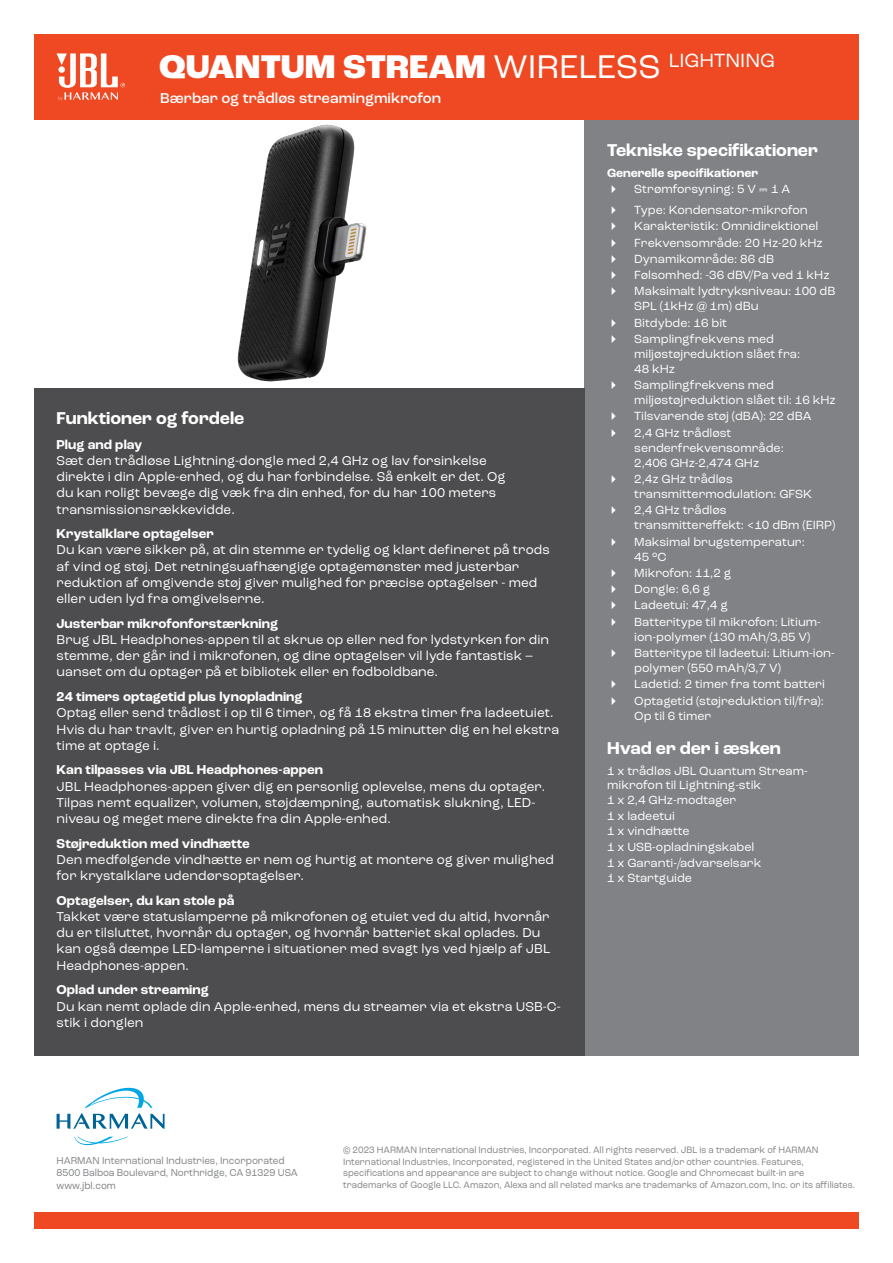
<style>
.page{position:relative;width:893px;height:1263px;background:#fff}
.page>*{position:absolute;margin:0;border:0;box-sizing:border-box;transform-origin:0 0}
.t1{font:800 34.5px "Roc Grotesk";color:#fff}
.t2{font:700 18px "Roc Grotesk";color:#fff}
.t3{font:500 15px "Roc Grotesk";color:#fff}
.t4{font:13.5px/16.2px "Roc Grotesk";letter-spacing:.005em;color:#fff}
.t5{font:700 13.5px "Roc Grotesk";letter-spacing:.005em;color:#fff}
.t6{font:12.45px/16.2px "Roc Grotesk";color:#fff}
.t7{font:700 12.45px/16.2px "Roc Grotesk";color:#fff}
.t8{font:10.5px/12.6px "Roc Grotesk";color:#808285;scale:.94 1}
.t9{font:9.75px/11.7px "Roc Grotesk";color:#808285;scale:.94 1}
.s1{font-weight:400}
</style>
<div class="page">
<div style="left:34px;top:1213px;width:825px;height:16px;background:#ef4923"></div>
<svg style="left:74px;top:1137px;width:54px;height:8px"></svg>
<svg style="left:57px;top:1087px;width:108px;height:42px"></svg>
<div style="left:34px;top:34px;width:825px;height:85px;background:#ef4923"></div>
<svg style="left:57px;top:53px;width:68px;height:48px"></svg>
<img style="left:237px;top:124px;width:130px;height:258px">
<div style="left:585px;top:120px;width:274px;height:935px;background:#808285"></div>
<div style="left:34px;top:388px;width:551px;height:667px;background:#4d4d4f"></div>
<h1 class="t1" style="left:159px;top:45px;width:617px">QUANTUM STREAM <span class="s1">WIRELESS</span> <sup>LIGHTNING</sup></h1>
<p class="t3" style="left:160px;top:89px;width:282px">Bærbar og trådløs streamingmikrofon</p>
<h2 class="t2" style="left:57px;top:407px;width:189px">Funktioner og fordele</h2>
<p class="t5" style="left:57px;top:436px;width:87px">Plug and play</p>
<p class="t4" style="left:57px;top:452px;width:451px">Sæt den trådløse Lightning-dongle med 2,4 GHz og lav forsinkelse direkte i din Apple-enhed, og du har forbindelse. Så enkelt er det. Og du kan roligt bevæge dig væk fra din enhed, for du har 100 meters transmissionsrækkevidde.</p>
<p class="t5" style="left:57px;top:525px;width:159px">Krystalklare optagelser</p>
<p class="t4" style="left:57px;top:542px;width:495px">Du kan være sikker på, at din stemme er tydelig og klart defineret på trods af vind og støj. Det retningsuafhængige optagemønster med justerbar reduktion af omgivende støj giver mulighed for præcise optagelser - med eller uden lyd fra omgivelserne.</p>
<p class="t5" style="left:57px;top:615px;width:223px">Justerbar mikrofonforstærkning</p>
<p class="t4" style="left:57px;top:631px;width:494px">Brug JBL Headphones-appen til at skrue op eller ned for lydstyrken for din stemme, der går ind i mikrofonen, og dine optagelser vil lyde fantastisk – uanset om du optager på et bibliotek eller en fodboldbane.</p>
<p class="t5" style="left:57px;top:688px;width:248px">24 timers optagetid plus lynopladning</p>
<p class="t4" style="left:57px;top:705px;width:504px">Optag eller send trådløst i op til 6 timer, og få 18 ekstra timer fra ladeetuiet.<br>Hvis du har travlt, giver en hurtig opladning på 15 minutter dig en hel ekstra time at optage i.</p>
<p class="t5" style="left:57px;top:761px;width:268px">Kan tilpasses via JBL Headphones-appen</p>
<p class="t4" style="left:57px;top:778px;width:490px">JBL Headphones-appen giver dig en personlig oplevelse, mens du optager.<br>Tilpas nemt equalizer, volumen, støjdæmpning, automatisk slukning, LED&shy;niveau og meget mere direkte fra din Apple-enhed.</p>
<p class="t5" style="left:57px;top:835px;width:195px">Støjreduktion med vindhætte</p>
<p class="t4" style="left:57px;top:851px;width:499px">Den medfølgende vindhætte er nem og hurtig at montere og giver mulighed for krystalklare udendørsoptagelser.</p>
<p class="t5" style="left:57px;top:892px;width:179px">Optagelser, du kan stole på</p>
<p class="t4" style="left:57px;top:908px;width:495px">Takket være statuslamperne på mikrofonen og etuiet ved du altid, hvornår du er tilsluttet, hvornår du optager, og hvornår batteriet skal oplades. Du kan også dæmpe LED-lamperne i situationer med svagt lys ved hjælp af JBL Headphones-appen.</p>
<p class="t5" style="left:57px;top:981px;width:154px">Oplad under streaming</p>
<p class="t4" style="left:57px;top:998px;width:506px">Du kan nemt oplade din Apple-enhed, mens du streamer via et ekstra USB-C&shy;stik i donglen</p>
<h2 class="t2" style="left:607px;top:139px;width:212px">Tekniske specifikationer</h2>
<p class="t7" style="left:634px;top:165px;width:157px;text-indent:-27px">Generelle specifikationer<br><span class="s1">Strømforsyning: 5 V</span> ⎓ <span class="s1">1 A</span></p>
<p class="t6" style="left:634px;top:202px;width:203px">Type: Kondensator-mikrofon<br>Karakteristik: Omnidirektionel<br>Frekvensområde: 20 Hz-20 kHz<br>Dynamikområde: 86 dB<br>Følsomhed: -36 dBV/Pa ved 1 kHz<br>Maksimalt lydtryksniveau: 100 dB</p>
<p class="t6" style="left:634px;top:298px;width:141px">SPL (1kHz @ 1m) dBu<br>Bitdybde: 16 bit<br>Samplingfrekvens med</p>
<p class="t6" style="left:634px;top:346px;width:168px;line-height:15px">miljøstøjreduktion slået fra:<br>48 kHz</p>
<p class="t6" style="left:634px;top:378px;width:203px;line-height:15px">Samplingfrekvens med miljøstøjreduktion slået til: 16 kHz</p>
<p class="t6" style="left:634px;top:408px;width:179px">Tilsvarende støj (dBA): 22 dBA<br>2,4 GHz trådløst</p>
<p class="t6" style="left:634px;top:440px;width:151px;line-height:15px">senderfrekvensområde:<br>2,406 GHz-2,474 GHz</p>
<p class="t6" style="left:634px;top:471px;width:179px;line-height:15px">2,4z GHz trådløs transmittermodulation: GFSK</p>
<p class="t6" style="left:634px;top:503px;width:203px;line-height:15px">2,4 GHz trådløs transmittereffekt: &lt;10 dBm (EIRP)</p>
<p class="t6" style="left:634px;top:534px;width:172px;line-height:15px">Maksimal brugstemperatur:<br>45 °C</p>
<p class="t6" style="left:634px;top:565px;width:188px">Mikrofon: 11,2 g<br>Dongle: 6,6 g<br>Ladeetui: 47,4 g<br>Batteritype til mikrofon: Litium-</p>
<p class="t6" style="left:634px;top:628px;width:202px">ion-polymer (130 mAh/3,85 V)<br>Batteritype til ladeetui: Litium-ion-</p>
<p class="t6" style="left:634px;top:660px;width:192px">polymer (550 mAh/3,7 V)<br>Ladetid: 2 timer fra tomt batteri<br>Optagetid (støjreduktion til/fra):</p>
<p class="t6" style="left:634px;top:707px;width:79px">Op til 6 timer</p>
<h2 class="t2" style="left:607px;top:736px;width:175px">Hvad er der i æsken</h2>
<p class="t6" style="left:607px;top:763px;width:202px;line-height:14.2px">1 x trådløs JBL Quantum Stream&shy;mikrofon til Lightning-stik</p>
<p class="t6" style="left:607px;top:792px;width:156px;line-height:15.6px">1 x 2,4 GHz-modtager<br>1 x ladeetui<br>1 x vindhætte<br>1 x USB-opladningskabel<br>1 x Garanti-/advarselsark<br>1 x Startguide</p>
<p class="t8" style="left:57px;top:1154px;width:258px">HARMAN International Industries, Incorporated<br>8500 Balboa Boulevard, Northridge, CA 91329 USA www.jbl.com</p>
<p class="t9" style="left:343px;top:1144px;width:546px">© 2023 HARMAN International Industries, Incorporated. All rights reserved. JBL is a trademark of HARMAN International Industries, Incorporated, registered in the United States and/or other countries. Features, specifications and appearance are subject to change without notice. Google and Chromecast built-in are trademarks of Google LLC. Amazon, Alexa and all related marks are trademarks of Amazon.com, Inc. or its affiliates.</p>
</div>
